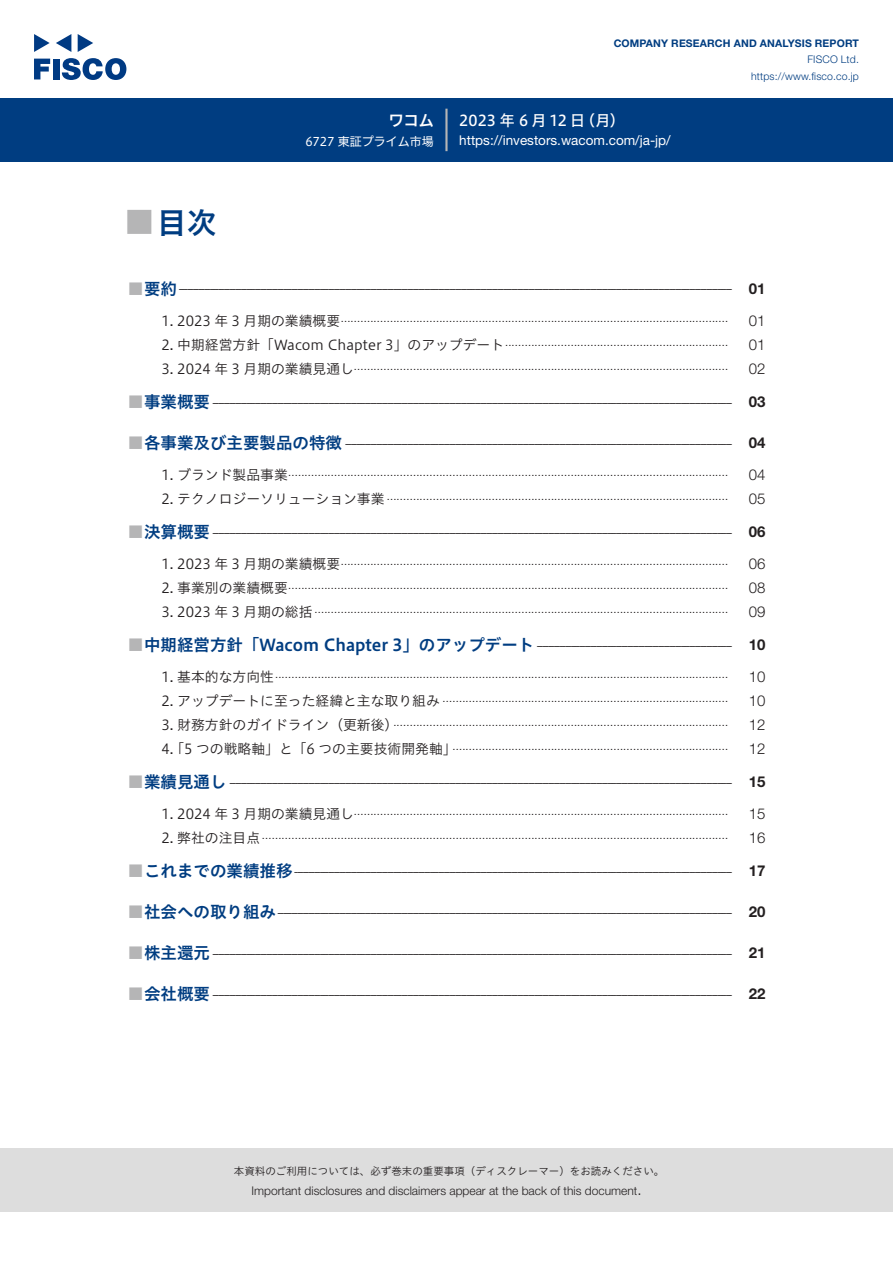
<style>
.page{position:relative;width:893px;height:1263px;background:#fff}
.page>*{position:absolute;margin:0;border:0;box-sizing:border-box;transform-origin:0 0}
.t1{font:30px "Hiragino UD Sans Std N W6";color:#003d81}
.t2{font:24px "Hiragino UD Sans Std W6";color:#b5b5b6}
.t3{font:16.5px "Hiragino UD Sans Std W6";color:#003d81}
.t4{font:300 15px "Helvetica Neue LT Std";color:#231f20}
.t5{font:700 15px "Helvetica Neue LT Std";color:#231f20}
.t6{font:15px "Hiragino UD Sans F Std N W5";letter-spacing:.005em;color:#fff}
.t7{font:15px "Hiragino UD Sans F Std N W6";color:#fff}
.t8{font:13.8px "Hiragino UD Sans Std W3";color:#231f20}
.t9{font:13.5px "Helvetica Neue LT Std";color:#fff}
.t10{font:12px "Hiragino UD Sans Std W3";color:#231f20}
.t11{font:300 12px "Helvetica Neue LT Std";color:#231f20}
.t12{font:12px "Hiragino UD Sans F Std N W4";color:#fff}
.t13{font:10.5px "Hiragino UD Sans Std W3";color:#231f20}
.t14{font:700 10.5px "Helvetica Neue LT Std";letter-spacing:.015em;color:#003d81}
.t15{font:300 10.5px/16.5px "Helvetica Neue LT Std";letter-spacing:.015em;color:#003d81;text-align:right}
.t16{font:9px "Hiragino UD Sans Std W3";color:#231f20}
.s1{color:#b5b5b6}
</style>
<div class="page">
<div style="left:0;top:1148px;width:893px;height:64px;background:#ddd"></div>
<svg style="left:34px;top:59px;width:16px;height:20px"></svg>
<div style="left:53px;top:59px;width:6px;height:20px;background:#003a83"></div>
<svg style="left:62px;top:58px;width:64px;height:22px"></svg>
<svg style="left:34px;top:34px;width:16px;height:18px"></svg>
<svg style="left:78px;top:34px;width:15px;height:18px"></svg>
<svg style="left:56px;top:34px;width:15px;height:18px"></svg>
<div style="left:0;top:98px;width:893px;height:64px;background:#003d81"></div>
<hr style="left:445px;top:109px;width:3px;height:42px;background:#b5b5b6">
<h2 class="t2" style="left:128px;top:204px;width:25px">█</h2>
<h1 class="t1" style="left:157px;top:199px;width:61px">目次</h1>
<p class="t7" style="left:389px;top:109px;width:46px">ワコム</p>
<p class="t12" style="left:305px;top:132px;width:130px">6727 東証プライム市場</p>
<p class="t14" style="left:614px;top:37px;width:247px">COMPANY RESEARCH AND ANALYSIS REPORT</p>
<p class="t15" style="left:751px;top:51px;width:109px">FISCO Ltd. https://www.fisco.co j p.</p>
<p class="t6" style="left:580px;top:109px;width:46px">（月(</p>
<p class="t6" style="left:459px;top:109px;width:127px">2023 年 6 月 12 日</p>
<p class="t9" style="left:459px;top:132px;width:213px">https://investors.wacom.com j a/ -jp/</p>
<h3 class="t3" style="left:128px;top:276px;width:51px"><span class="s1">■</span>要約</h3>
<p class="t10" style="left:177px;top:280px;width:557px">-----------------------------------------------------------------------------------------------------------------------------------------------------------------------------------------------------</p>
<p class="t8" style="left:162px;top:310px;width:180px">1. 2023 年 3 月期の業績概要</p>
<p class="t16" style="left:341px;top:312px;width:388px">......................................................................................................................</p>
<p class="t8" style="left:162px;top:334px;width:344px">2. 中期経営方針「Wacom Chapter 3」のアップデート</p>
<p class="t16" style="left:505px;top:336px;width:224px">....................................................................</p>
<p class="t8" style="left:162px;top:358px;width:194px">3. 2024 年 3 月期の業績見通し</p>
<p class="t16" style="left:354px;top:360px;width:375px">..................................................................................................................</p>
<h3 class="t3" style="left:128px;top:389px;width:84px"><span class="s1">■</span>事業概要</h3>
<p class="t10" style="left:210px;top:393px;width:524px">-----------------------------------------------------------------------------------------------------------------------------------------------------------------------------------------</p>
<h3 class="t3" style="left:128px;top:430px;width:216px"><span class="s1">■</span>各事業及び主要製品の特徴</h3>
<p class="t10" style="left:342px;top:434px;width:392px">------------------------------------------------------------------------------------------------------------------------------------------</p>
<p class="t8" style="left:162px;top:464px;width:128px">1. ブランド製品事業</p>
<p class="t16" style="left:289px;top:466px;width:441px">......................................................................................................................................</p>
<p class="t8" style="left:162px;top:488px;width:225px">2. テクノロジーソリューション事業</p>
<p class="t16" style="left:387px;top:490px;width:342px">........................................................................................................</p>
<h3 class="t3" style="left:128px;top:519px;width:84px"><span class="s1">■</span>決算概要</h3>
<p class="t10" style="left:210px;top:523px;width:524px">-----------------------------------------------------------------------------------------------------------------------------------------------------------------------------------------</p>
<p class="t8" style="left:162px;top:553px;width:180px">1. 2023 年 3 月期の業績概要</p>
<p class="t16" style="left:341px;top:555px;width:388px">......................................................................................................................</p>
<p class="t8" style="left:162px;top:577px;width:128px">2. 事業別の業績概要</p>
<p class="t16" style="left:289px;top:579px;width:441px">......................................................................................................................................</p>
<p class="t8" style="left:162px;top:601px;width:153px">3. 2023 年 3 月期の総括</p>
<p class="t16" style="left:315px;top:603px;width:415px">..............................................................................................................................</p>
<h3 class="t3" style="left:128px;top:632px;width:408px"><span class="s1">■</span>中期経営方針「Wacom Chapter 3」のアップデート</h3>
<p class="t10" style="left:534px;top:636px;width:200px">----------------------------------------------------------------------</p>
<p class="t8" style="left:162px;top:666px;width:114px">1. 基本的な方向性</p>
<p class="t16" style="left:275px;top:668px;width:454px">..........................................................................................................................................</p>
<p class="t8" style="left:162px;top:690px;width:280px">2. アップデートに至った経緯と主な取り組み</p>
<p class="t16" style="left:443px;top:692px;width:286px">.......................................................................................</p>
<p class="t8" style="left:162px;top:714px;width:238px">3. 財務方針のガイドライン（更新後(</p>
<p class="t16" style="left:394px;top:716px;width:336px">......................................................................................................</p>
<p class="t8" style="left:170px;top:738px;width:288px">「5 つの戦略軸」と「6 つの主要技術開発軸「</p>
<p class="t8" style="left:162px;top:738px;width:14px">4.</p>
<p class="t16" style="left:453px;top:740px;width:277px">....................................................................................</p>
<h3 class="t3" style="left:128px;top:769px;width:101px"><span class="s1">■</span>業績見通し</h3>
<p class="t10" style="left:227px;top:773px;width:508px">-----------------------------------------------------------------------------------------------------------------------------------------------------------------------------------</p>
<p class="t8" style="left:162px;top:803px;width:194px">1. 2024 年 3 月期の業績見通し</p>
<p class="t16" style="left:354px;top:805px;width:375px">..................................................................................................................</p>
<p class="t8" style="left:162px;top:827px;width:100px">2. 弊社の注目点</p>
<p class="t16" style="left:262px;top:829px;width:467px">..............................................................................................................................................</p>
<h3 class="t3" style="left:128px;top:858px;width:167px"><span class="s1">■</span>これまでの業績推移</h3>
<p class="t10" style="left:293px;top:862px;width:442px">------------------------------------------------------------------------------------------------------------------------------------------------------------</p>
<h3 class="t3" style="left:128px;top:899px;width:150px"><span class="s1">■</span>社会への取り組み</h3>
<p class="t10" style="left:276px;top:903px;width:458px">------------------------------------------------------------------------------------------------------------------------------------------------------------------</p>
<h3 class="t3" style="left:128px;top:940px;width:84px"><span class="s1">■</span>株主還元</h3>
<p class="t10" style="left:210px;top:944px;width:524px">-----------------------------------------------------------------------------------------------------------------------------------------------------------------------------------------</p>
<h3 class="t3" style="left:128px;top:981px;width:84px"><span class="s1">■</span>会社概要</h3>
<p class="t10" style="left:210px;top:985px;width:524px">-----------------------------------------------------------------------------------------------------------------------------------------------------------------------------------------</p>
<p class="t5" style="left:749px;top:279px;width:18px">01</p>
<p class="t4" style="left:749px;top:311px;width:18px">01</p>
<p class="t4" style="left:749px;top:335px;width:18px">01</p>
<p class="t4" style="left:749px;top:359px;width:18px">02</p>
<p class="t5" style="left:749px;top:392px;width:18px">03</p>
<p class="t5" style="left:749px;top:433px;width:18px">04</p>
<p class="t4" style="left:749px;top:465px;width:18px">04</p>
<p class="t4" style="left:749px;top:489px;width:18px">05</p>
<p class="t5" style="left:749px;top:522px;width:18px">06</p>
<p class="t4" style="left:749px;top:554px;width:18px">06</p>
<p class="t4" style="left:749px;top:578px;width:18px">08</p>
<p class="t4" style="left:749px;top:602px;width:18px">09</p>
<p class="t5" style="left:749px;top:635px;width:18px">10</p>
<p class="t4" style="left:749px;top:667px;width:18px">10</p>
<p class="t4" style="left:749px;top:691px;width:18px">10</p>
<p class="t4" style="left:749px;top:715px;width:18px">12</p>
<p class="t4" style="left:749px;top:739px;width:18px">12</p>
<p class="t5" style="left:749px;top:772px;width:18px">15</p>
<p class="t4" style="left:749px;top:804px;width:18px">15</p>
<p class="t4" style="left:749px;top:828px;width:18px">16</p>
<p class="t5" style="left:749px;top:861px;width:18px">17</p>
<p class="t5" style="left:749px;top:902px;width:18px">20</p>
<p class="t5" style="left:749px;top:943px;width:18px">21</p>
<p class="t5" style="left:749px;top:984px;width:18px">22</p>
<p class="t13" style="left:234px;top:1163px;width:432px">本資料のご利用については、必ず巻末の重要事項（ディスクレーマー）をお読みください。</p>
<p class="t4" style="left:637px;top:1180px;width:6px">.</p>
<p class="t11" style="left:251px;top:1183px;width:387px">Important disclosures and disclaimers appear at the back of this document</p>
</div>
